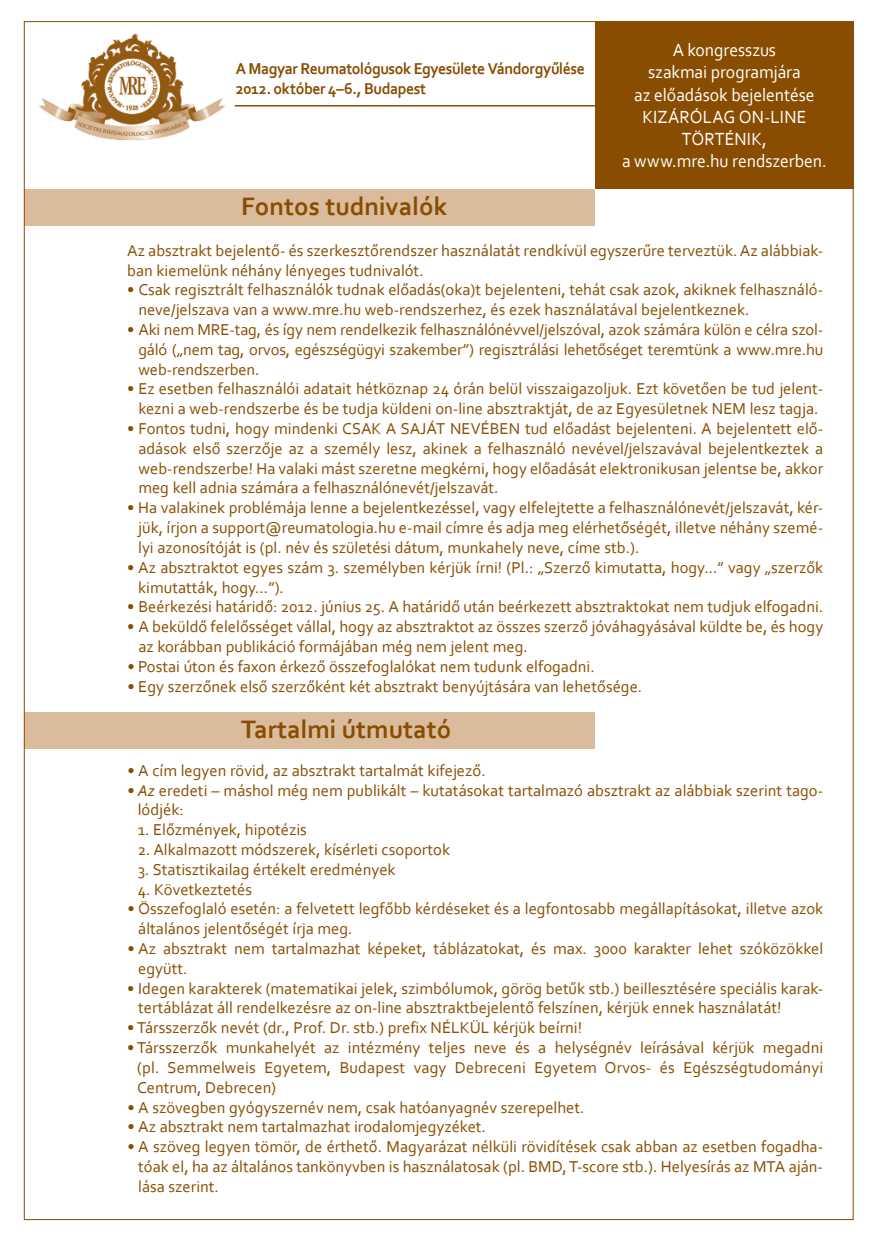
<style>
.page{position:relative;width:876px;height:1246px;background:#fff}
.page>*{position:absolute;margin:0;border:0;box-sizing:border-box;transform-origin:0 0}
.t1{font:700 26.4px "Corbel";color:#884d00}
.t2{font:18.45px/22.2px "Corbel";color:#fff;text-align:center;scale:.96 1}
.t3{font:16.5px/19.8px "Corbel";color:#884d00}
.t4{font:700 16.5px/20.1px "Corbel";letter-spacing:-.025em;color:#884d00;scale:.96 1}
.s1{font-weight:700}
.s2{font-style:italic}
</style>
<div class="page">
<div style="left:24px;top:712px;width:570px;height:37px;background:#dabb9b"></div>
<div style="left:24px;top:189px;width:570px;height:37px;background:#dabb9b"></div>
<div style="left:594px;top:21px;width:258px;height:168px;background:#884d00"></div>
<img style="left:39px;top:33px;width:186px;height:108px">
<hr style="left:235px;top:105px;width:368px;height:1px;background:#884d00">
<p class="t4" style="left:236px;top:58px;width:365px">A Magyar Reumatológusok Egyesülete Vándorgyűlése<br>2012. október 4–6., Budapest</p>
<h1 class="t1" style="left:241px;top:190px;width:208px">Fontos tudnivalók</h1>
<p class="t2" style="left:622px;top:39px;width:214px">A kongresszus<br>szakmai programjára<br>az előadások bejelentése<br>KIZÁRÓLAG ON-LINE<br>TÖRTÉNIK,<br>a www.mre.hu rendszerben.</p>
<p class="t3" style="left:127px;top:240px;width:697px">Az absztrakt bejelentő- és szerkesztőrendszer használatát rendkívül egyszerűre terveztük. Az alábbiak&shy;ban kiemelünk néhány lényeges tudnivalót.</p>
<p class="t3" style="left:138px;top:280px;width:686px;text-indent:-11px"><span class="s1">•</span> Csak regisztrált felhasználók tudnak előadás(oka)t bejelenteni, tehát csak azok, akiknek felhasználó&shy;neve/jelszava van a www.mre.hu web-rendszerhez, és ezek használatával bejelentkeznek.</p>
<p class="t3" style="left:138px;top:319px;width:686px;text-align:justify;text-indent:-11px"><span class="s1">•</span> Aki nem MRE-tag, és így nem rendelkezik felhasználónévvel/jelszóval, azok számára külön e célra szol&shy;gáló („nem tag, orvos, egészségügyi szakember”) regisztrálási lehetőséget teremtünk a www.mre.hu web-rendszerben.</p>
<p class="t3" style="left:127px;top:379px;width:697px;text-align:center"><span class="s1">•</span> Ez esetben felhasználói adatait hétköznap 24 órán belül visszaigazoljuk. Ezt követően be tud jelent&shy;kezni a web-rendszerbe és be tudja küldeni on-line absztraktját, de az Egyesületnek NEM lesz tagja.</p>
<p class="t3" style="left:138px;top:418px;width:686px;text-align:justify;text-indent:-11px"><span class="s1">•</span> Fontos tudni, hogy mindenki CSAK A SAJÁT NEVÉBEN tud előadást bejelenteni. A bejelentett elő&shy;adások első szerzője az a személy lesz, akinek a felhasználó nevével/jelszavával bejelentkeztek a web-rendszerbe! Ha valaki mást szeretne megkérni, hogy előadását elektronikusan jelentse be, akkor meg kell adnia számára a felhasználónevét/jelszavát.</p>
<p class="t3" style="left:138px;top:497px;width:686px;text-align:justify;text-indent:-11px">• Ha valakinek problémája lenne a bejelentkezéssel, vagy elfelejtette a felhasználónevét/jelszavát, kér&shy;jük, írjon a support@reumatologia.hu e-mail címre és adja meg elérhetőségét, illetve néhány szemé&shy;lyi azonosítóját is (pl. név és születési dátum, munkahely neve, címe stb.).</p>
<p class="t3" style="left:138px;top:557px;width:686px;text-indent:-11px">• Az absztraktot egyes szám 3. személyben kérjük írni! (Pl.: „Szerző kimutatta, hogy...” vagy „szerzők kimutatták, hogy...”).</p>
<p class="t3" style="left:127px;top:596px;width:697px"><span class="s1">•</span> Beérkezési határidő: 2012. június 25. A határidő után beérkezett absztraktokat nem tudjuk elfogadni.</p>
<p class="t3" style="left:138px;top:616px;width:686px;text-indent:-11px"><span class="s1">•</span> A beküldő felelősséget vállal, hogy az absztraktot az összes szerző jóváhagyásával küldte be, és hogy az korábban publikáció formájában még nem jelent meg.</p>
<p class="t3" style="left:127px;top:656px;width:469px"><span class="s2">•</span> Postai úton és faxon érkező összefoglalókat nem tudunk elfogadni.</p>
<p class="t3" style="left:127px;top:676px;width:516px"><span class="s2">•</span> Egy szerzőnek első szerzőként két absztrakt benyújtására van lehetősége.</p>
<h1 class="t1" style="left:241px;top:712px;width:212px">Tartalmi útmutató</h1>
<p class="t3" style="left:127px;top:760px;width:360px"><span class="s2">•</span> A cím legyen rövid, az absztrakt tartalmát kifejező.</p>
<p class="t3" style="left:138px;top:779px;width:686px;text-indent:-10px"><span class="s2">• Az</span> eredeti – máshol még nem publikált – kutatásokat tartalmazó absztrakt az alábbiak szerint tago&shy;lódjék:</p>
<p class="t3" style="left:138px;top:819px;width:171px">1. Előzmények, hipotézis</p>
<p class="t3" style="left:138px;top:839px;width:314px">2. Alkalmazott módszerek, kísérleti csoportok</p>
<p class="t3" style="left:138px;top:859px;width:259px">3. Statisztikailag értékelt eredmények</p>
<p class="t3" style="left:138px;top:878px;width:116px">4. Következtetés</p>
<p class="t3" style="left:138px;top:898px;width:686px;text-indent:-11px"><span class="s2">•</span> Összefoglaló esetén: a felvetett legfőbb kérdéseket és a legfontosabb megállapításokat, illetve azok általános jelentőségét írja meg.</p>
<p class="t3" style="left:138px;top:938px;width:686px;text-indent:-11px"><span class="s2">•</span> Az absztrakt nem tartalmazhat képeket, táblázatokat, és max. 3000 karakter lehet szóközökkel együtt.</p>
<p class="t3" style="left:138px;top:977px;width:686px;text-indent:-11px">• Idegen karakterek (matematikai jelek, szimbólumok, görög betűk stb.) beillesztésére speciális karak&shy;tertáblázat áll rendelkezésre az on-line absztraktbejelentő felszínen, kérjük ennek használatát!</p>
<p class="t3" style="left:127px;top:1017px;width:456px">• Társszerzők nevét (dr., Prof. Dr. stb.) prefix NÉLKÜL kérjük beírni!</p>
<p class="t3" style="left:137px;top:1037px;width:687px;text-align:justify;text-indent:-10px">• Társszerzők munkahelyét az intézmény teljes neve és a helységnév leírásával kérjük megadni (pl. Semmelweis Egyetem, Budapest vagy Debreceni Egyetem Orvos- és Egészségtudományi Centrum, Debrecen)</p>
<p class="t3" style="left:127px;top:1096px;width:458px"><span class="s2">•</span> A szövegben gyógyszernév nem, csak hatóanyagnév szerepelhet.</p>
<p class="t3" style="left:127px;top:1116px;width:360px"><span class="s2">•</span> Az absztrakt nem tartalmazhat irodalomjegyzéket.</p>
<p class="t3" style="left:138px;top:1136px;width:686px;text-align:justify;text-indent:-11px"><span class="s2">•</span> A szöveg legyen tömör, de érthető. Magyarázat nélküli rövidítések csak abban az esetben fogadha&shy;tóak el, ha az általános tankönyvben is használatosak (pl. BMD, T-score stb.). Helyesírás az MTA aján&shy;lása szerint.</p>
</div>
